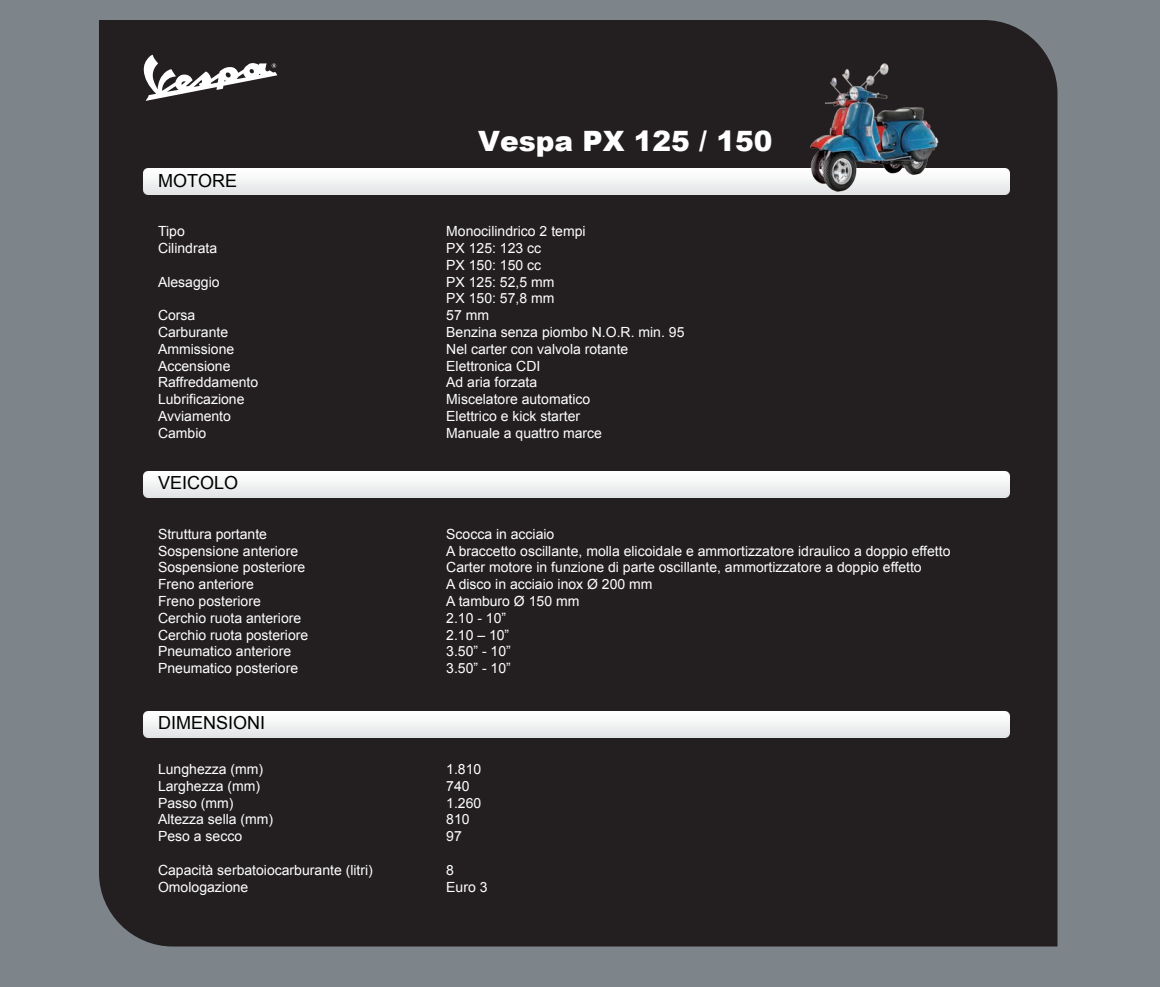
<style>
.page{position:relative;width:1160px;height:987px;background:#fff}
.page>*{position:absolute;margin:0;border:0;box-sizing:border-box;transform-origin:0 0}
.t1{font:900 28px "Arial";color:#fff}
.t2{font:18px "Arial";color:#000}
.t3{font:14px/16.8px "Arial";color:#fff}
</style>
<div class="page">
<div style="left:0;top:0;width:1159px;height:986px;background:#7d848a"></div>
<div style="left:99px;top:20px;width:958px;height:926px;background:#231f20"></div>
<svg style="left:143px;top:55px;width:134px;height:46px;background:#686566"></svg>
<img style="left:143px;top:711px;width:866px;height:26px">
<img style="left:143px;top:471px;width:866px;height:26px">
<img style="left:143px;top:169px;width:866px;height:26px">
<img style="left:759px;top:34px;width:239px;height:186px">
<h1 class="t1" style="left:478px;top:120px;width:296px">Vespa PX 125 / 150</h1>
<p class="t2" style="left:158px;top:169px;width:81px">MOTORE</p>
<p class="t3" style="left:158px;top:223px;width:28px">Tipo</p>
<p class="t3" style="left:446px;top:223px;width:141px">Monocilindrico 2 tempi</p>
<p class="t3" style="left:158px;top:240px;width:61px">Cilindrata</p>
<p class="t3" style="left:446px;top:240px;width:96px">PX 125: 123 cc<br>PX 150: 150 cc</p>
<p class="t3" style="left:158px;top:273px;width:63px">Alesaggio</p>
<p class="t3" style="left:446px;top:273px;width:110px">PX 125: 52,5 mm<br>PX 150: 57,8 mm</p>
<p class="t3" style="left:158px;top:307px;width:39px">Corsa</p>
<p class="t3" style="left:446px;top:307px;width:44px">57 mm</p>
<p class="t3" style="left:158px;top:324px;width:72px">Carburante</p>
<p class="t3" style="left:446px;top:324px;width:240px">Benzina senza piombo N.O.R. min. 95</p>
<p class="t3" style="left:158px;top:340px;width:78px">Ammissione</p>
<p class="t3" style="left:446px;top:340px;width:184px">Nel carter con valvola rotante</p>
<p class="t3" style="left:158px;top:357px;width:74px">Accensione</p>
<p class="t3" style="left:446px;top:357px;width:96px">Elettronica CDI</p>
<p class="t3" style="left:158px;top:374px;width:102px">Raffreddamento</p>
<p class="t3" style="left:446px;top:374px;width:93px">Ad aria forzata</p>
<p class="t3" style="left:158px;top:391px;width:88px">Lubrificazione</p>
<p class="t3" style="left:446px;top:391px;width:145px">Miscelatore automatico</p>
<p class="t3" style="left:158px;top:408px;width:74px">Avviamento</p>
<p class="t3" style="left:446px;top:408px;width:135px">Elettrico e kick starter</p>
<p class="t3" style="left:158px;top:424px;width:50px">Cambio</p>
<p class="t3" style="left:446px;top:424px;width:157px">Manuale a quattro marce</p>
<p class="t2" style="left:158px;top:471px;width:82px">VEICOLO</p>
<p class="t3" style="left:158px;top:525px;width:110px">Struttura portante</p>
<p class="t3" style="left:446px;top:525px;width:110px">Scocca in acciaio</p>
<p class="t3" style="left:158px;top:542px;width:142px">Sospensione anteriore</p>
<p class="t3" style="left:446px;top:542px;width:506px">A braccetto oscillante, molla elicoidale e ammortizzatore idraulico a doppio effetto</p>
<p class="t3" style="left:158px;top:559px;width:149px">Sospensione posteriore</p>
<p class="t3" style="left:446px;top:559px;width:477px">Carter motore in funzione di parte oscillante, ammortizzatore a doppio effetto</p>
<p class="t3" style="left:158px;top:576px;width:97px">Freno anteriore</p>
<p class="t3" style="left:446px;top:576px;width:208px">A disco in acciaio inox Ø 200 mm</p>
<p class="t3" style="left:158px;top:592px;width:104px">Freno posteriore</p>
<p class="t3" style="left:446px;top:592px;width:135px">A tamburo Ø 150 mm</p>
<p class="t3" style="left:158px;top:609px;width:145px">Cerchio ruota anteriore</p>
<p class="t3" style="left:446px;top:609px;width:61px">2.10 - 10”</p>
<p class="t3" style="left:158px;top:626px;width:152px">Cerchio ruota posteriore</p>
<p class="t3" style="left:446px;top:626px;width:65px">2.10 – 10”</p>
<p class="t3" style="left:158px;top:643px;width:135px">Pneumatico anteriore</p>
<p class="t3" style="left:446px;top:643px;width:66px">3.50” - 10”</p>
<p class="t3" style="left:158px;top:660px;width:142px">Pneumatico posteriore</p>
<p class="t3" style="left:446px;top:660px;width:66px">3.50” - 10”</p>
<p class="t2" style="left:158px;top:711px;width:109px">DIMENSIONI</p>
<p class="t3" style="left:158px;top:760px;width:107px">Lunghezza (mm)</p>
<p class="t3" style="left:446px;top:760px;width:37px">1.810</p>
<p class="t3" style="left:158px;top:777px;width:103px">Larghezza (mm)</p>
<p class="t3" style="left:446px;top:777px;width:25px">740</p>
<p class="t3" style="left:158px;top:794px;width:77px">Passo (mm)</p>
<p class="t3" style="left:446px;top:794px;width:37px">1.260</p>
<p class="t3" style="left:158px;top:811px;width:117px">Altezza sella (mm)</p>
<p class="t3" style="left:446px;top:811px;width:25px">810</p>
<p class="t3" style="left:158px;top:828px;width:86px">Peso a secco</p>
<p class="t3" style="left:446px;top:828px;width:17px">97</p>
<p class="t3" style="left:158px;top:861px;width:216px">Capacità serbatoiocarburante (litri)</p>
<p class="t3" style="left:446px;top:861px;width:9px">8</p>
<p class="t3" style="left:158px;top:878px;width:92px">Omologazione</p>
<p class="t3" style="left:446px;top:878px;width:43px">Euro 3</p>
</div>
